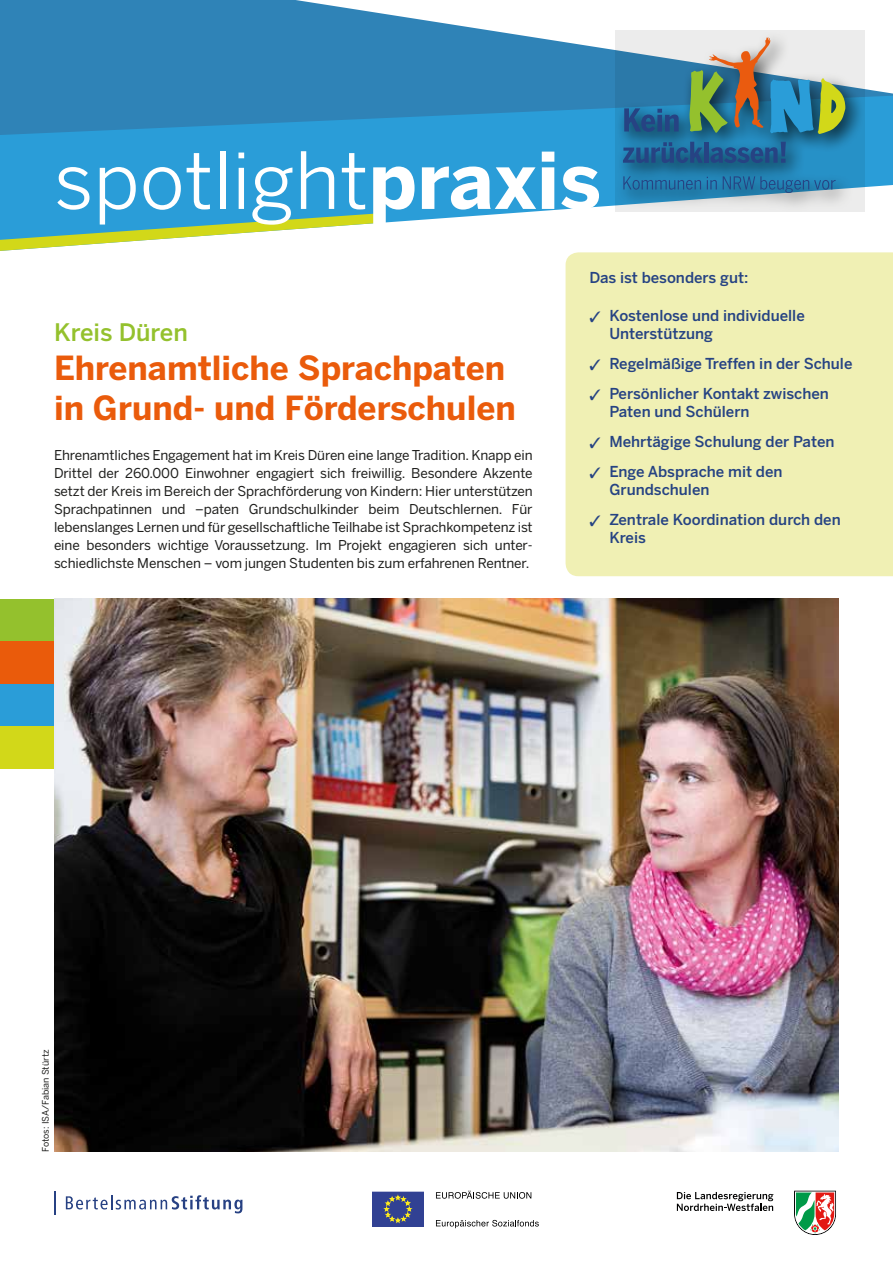
<style>
.page{position:relative;width:893px;height:1263px;background:#fff}
.page>*{position:absolute;margin:0;border:0;box-sizing:border-box;transform-origin:0 0}
.t1{font:78px "Benton Sans";color:#fff}
.t2{font:700 33px/39.6px "Benton Sans";color:#ea5b0b}
.t3{font:500 24px "Benton Sans";color:#94c12d}
.t4{font:500 15px/30px "Benton Sans";color:#264383}
.t5{font:13.5px/18px "Benton Sans";letter-spacing:-.01em;color:#1d1d1b;text-align:justify}
.t6{font:9px "Benton Sans";color:#1d1d1b}
.s1{font-weight:700}
</style>
<div class="page">
<div style="left:566px;top:252px;width:327px;height:324px;background:#f0f0b4"></div>
<svg style="left:0;top:0;width:893px;height:96px;fill:#2f83b7"></svg>
<svg style="left:0;top:96px;width:893px;height:128px;background:#3b9fd4"></svg>
<svg style="left:0;top:214px;width:375px;height:37px"></svg>
<svg style="left:615px;top:31px;width:250px;height:181px;background:#67a1c1"></svg>
<svg style="left:624px;top:108px;width:55px;height:24px"></svg>
<svg style="left:623px;top:142px;width:80px;height:21px;background:#215e92"></svg>
<hr style="left:704px;top:142px;width:4px;height:21px;background:#264383">
<svg style="left:710px;top:142px;width:76px;height:21px;background:#215f94"></svg>
<svg style="left:623px;top:176px;width:78px;height:14px"></svg>
<svg style="left:707px;top:177px;width:10px;height:12px"></svg>
<svg style="left:723px;top:176px;width:113px;height:17px;background:#2a78a9"></svg>
<svg style="left:689px;top:37px;width:156px;height:97px;background:#8ba597"></svg>
<div style="left:0;top:599px;width:54px;height:42px;background:#94c12d"></div>
<div style="left:0;top:641px;width:54px;height:43px;background:#ea5b0b"></div>
<div style="left:0;top:684px;width:54px;height:42px;background:#2a9dd8"></div>
<div style="left:0;top:726px;width:54px;height:43px;background:#d2d819"></div>
<svg style="left:66px;top:1195px;width:177px;height:18px"></svg>
<hr style="left:54px;top:1191px;width:2px;height:23px;background:#274183">
<svg style="left:436px;top:1220px;width:103px;height:8px"></svg>
<svg style="left:436px;top:1191px;width:95px;height:8px"></svg>
<div style="left:372px;top:1192px;width:51px;height:34px;background:#314193"></div>
<div style="left:372px;top:1192px;width:52px;height:34px;border:1px solid #314193"></div>
<svg style="left:384px;top:1195px;width:27px;height:27px"></svg>
<svg style="left:677px;top:1192px;width:96px;height:19px"></svg>
<svg style="left:794px;top:1191px;width:42px;height:44px"></svg>
<img style="left:54px;top:599px;width:785px;height:553px">
<svg style="left:590px;top:312px;width:10px;height:11px"></svg>
<svg style="left:590px;top:360px;width:10px;height:41px"></svg>
<svg style="left:590px;top:438px;width:10px;height:41px"></svg>
<svg style="left:590px;top:516px;width:10px;height:11px"></svg>
<h1 class="t1" style="left:54px;top:134px;width:549px">spotlight<span class="s1">praxis</span></h1>
<h3 class="t3" style="left:54px;top:318px;width:135px">Kreis Düren</h3>
<h2 class="t2" style="left:54px;top:348px;width:463px">Ehrenamtliche Sprachpaten in Grund- und Förderschulen</h2>
<p class="t5" style="left:54px;top:446px;width:480px">Ehrenamtliches Engagement hat im Kreis Düren eine lange Tradition. Knapp ein Drittel der 260.000 Einwohner engagiert sich freiwillig. Besondere Akzente setzt der Kreis im Bereich der Sprachförderung von Kindern: Hier unterstützen Sprachpatinnen und –paten Grundschulkinder beim Deutschlernen. Für lebenslanges Lernen und für gesellschaftliche Teilhabe ist Sprachkompetenz ist eine besonders wichtige Voraussetzung. Im Projekt engagieren sich unter&shy;schiedlichste Menschen – vom jungen Studenten bis zum erfahrenen Rentner.</p>
<p class="t4" style="left:589px;top:263px;width:160px">Das ist besonders gut:</p>
<p class="t4" style="left:609px;top:306px;width:197px;line-height:18px">Kostenlose und individuelle<br>Unterstützung</p>
<p class="t4" style="left:609px;top:348px;width:245px">Regelmäßige Treffen in der Schule<br>Persönlicher Kontakt zwischen</p>
<p class="t4" style="left:609px;top:396px;width:227px">Paten und Schülern<br>Mehrtägige Schulung der Paten<br>Enge Absprache mit den</p>
<p class="t4" style="left:609px;top:474px;width:233px">Grundschulen<br>Zentrale Koordination durch den</p>
<p class="t4" style="left:609px;top:522px;width:38px">Kreis</p>
<p class="t6" style="left:40px;top:1152px;width:104px;rotate:-90deg">Fotos: ISA/Fabian Stürtz</p>
</div>
